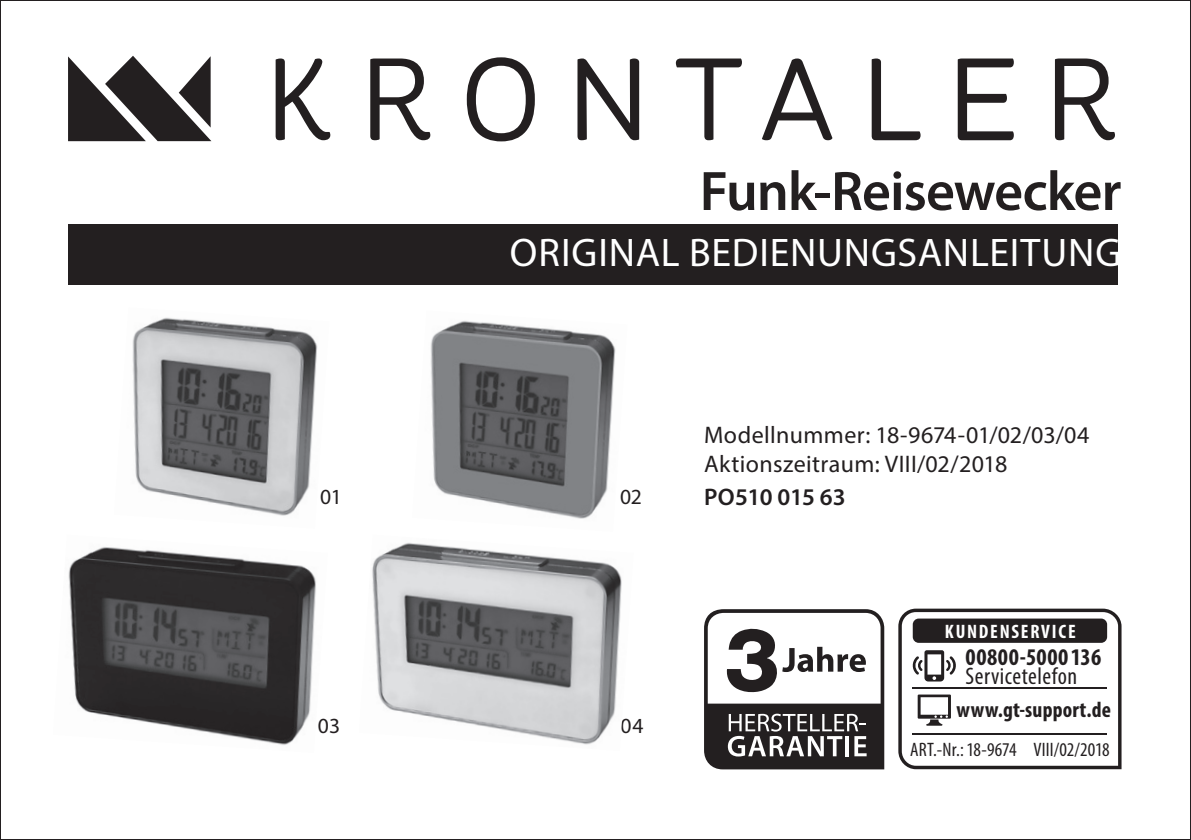
<style>
.page{position:relative;width:1191px;height:840px;background:#fff}
.page>*{position:absolute;margin:0;border:0;box-sizing:border-box;transform-origin:0 0}
.t1{font:600 56px "Myriad Pro";letter-spacing:-.02em;color:#231f20}
.t2{font:40px "Myriad Pro";letter-spacing:.02em;color:#fff}
.t3{font:24px/28.8px "Myriad Pro";letter-spacing:.015em;color:#231f20}
.t4{font:condensed 24px "Myriad Pro";letter-spacing:.02em;color:#231f20}
.t5{font:700 condensed 24px "Myriad Pro";letter-spacing:.025em;color:#231f20}
.t6{font:600 24px "Myriad Pro";letter-spacing:-.02em;color:#231f20}
.t7{font:700 condensed 22px "Myriad Pro";letter-spacing:.01em;color:#231f20}
.t8{font:21.6px "Myriad Pro";letter-spacing:-.005em;color:#231f20}
.t9{font:condensed 19.6px "Myriad Pro";letter-spacing:.005em;color:#231f20}
.t10{font:700 condensed 19.6px "Myriad Pro";letter-spacing:.09em;color:#fff}
</style>
<div class="page">
<div style="left:68px;top:223px;width:1049px;height:61px;background:#231f20"></div>
<svg style="left:68px;top:56px;width:1047px;height:85px"></svg>
<img style="left:372px;top:542px;width:250px;height:203px">
<img style="left:68px;top:547px;width:248px;height:198px">
<img style="left:430px;top:321px;width:186px;height:198px">
<img style="left:132px;top:317px;width:186px;height:199px">
<svg style="left:898px;top:608px;width:223px;height:160px"></svg>
<div style="left:912px;top:618px;width:195px;height:24px;background:#231f20;border-radius:6px"></div>
<svg style="left:704px;top:609px;width:180px;height:160px"></svg>
<h1 class="t1" style="left:699px;top:155px;width:423px">Funk-Reisewecker</h1>
<h2 class="t2" style="left:510px;top:228px;width:613px">Original Bedienungsanleitung</h2>
<p class="t3" style="left:704px;top:420px;width:387px">Modellnummer: 18-9674-01/02/03/04<br>Aktionszeitraum: VIII/02/2018</p>
<p class="t8" style="left:320px;top:483px;width:23px">01</p>
<p class="t6" style="left:704px;top:481px;width:143px">PO510 015 63</p>
<p class="t8" style="left:620px;top:483px;width:23px">02</p>
<p class="t8" style="left:318px;top:712px;width:24px">03</p>
<p class="t8" style="left:620px;top:712px;width:24px">04</p>
<p class="t10" style="left:945px;top:618px;width:132px">KUNDENSERVICE</p>
<p class="t5" style="left:965px;top:641px;width:137px">00800-5000136</p>
<p class="t4" style="left:965px;top:661px;width:113px">Servicetelefon</p>
<p class="t7" style="left:956px;top:695px;width:156px">www.gt-support.de</p>
<p class="t9" style="left:910px;top:737px;width:201px">ART.-Nr.: 18-9674 VIII/02/2018</p>
</div>
